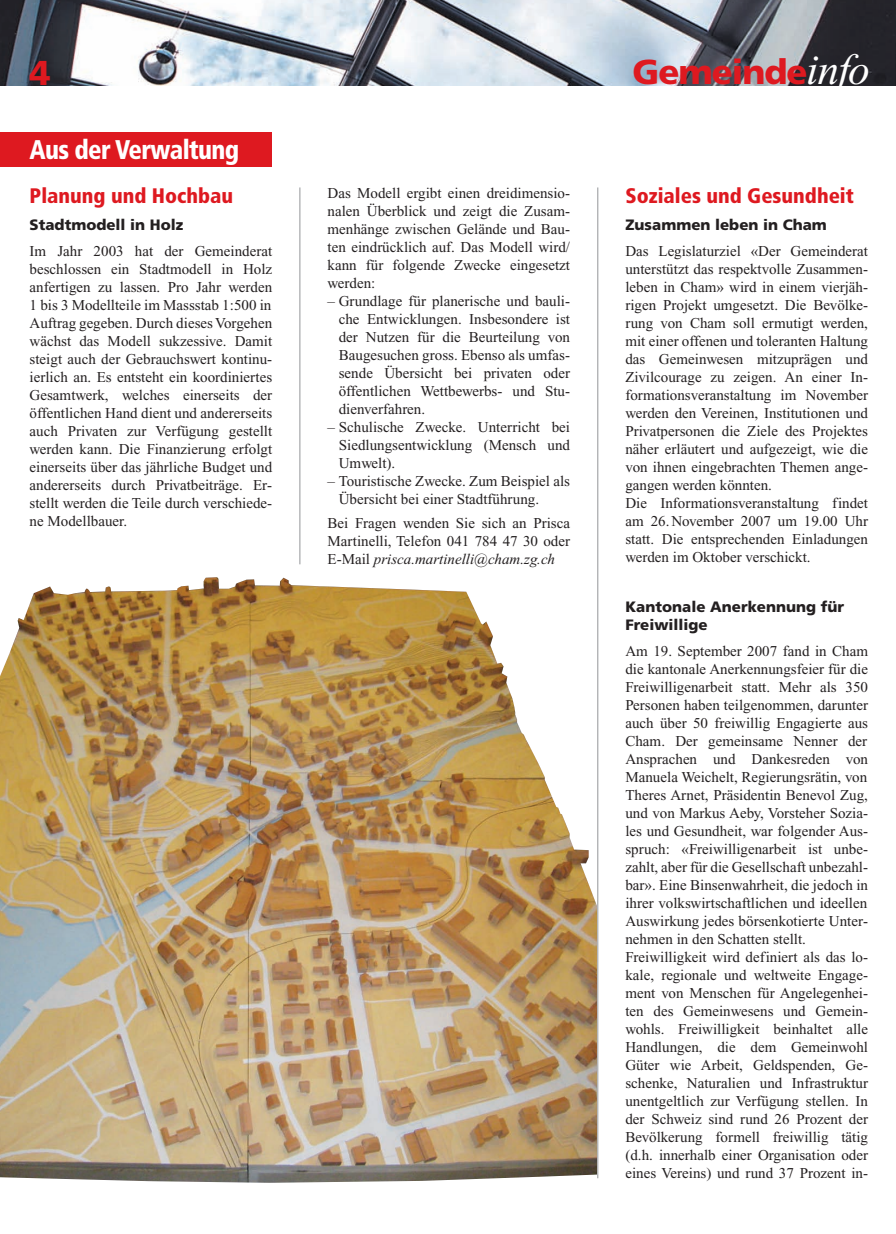
<style>
.page{position:relative;width:896px;height:1234px;background:#fff}
.page>*{position:absolute;margin:0;border:0;box-sizing:border-box;transform-origin:0 0}
.t1{font:900 34.5px "Frutiger";letter-spacing:-.03em;color:#de1920}
.t2{font:900 condensed 27px "Frutiger";letter-spacing:-.025em;color:#fff;scale:.93 1}
.t3{font:900 condensed 21px "Frutiger";color:#de1920}
.t4{font:15px/18px "Times New Roman";color:#231f20;text-align:justify}
.t5{font:900 15px/18px "Frutiger";color:#231f20}
.s1{font-family:"Times New Roman";font-weight:400;font-style:italic;font-size:43.5px;color:#fff}
.s2{font-style:italic}
</style>
<div class="page">
<img style="left:0;top:0;width:895px;height:1183px">
<h1 class="t1" style="left:30px;top:59px;width:23px">4</h1>
<h1 class="t1" style="left:632px;top:58px;width:239px">Gemeinde<span class="s1">info</span></h1>
<h2 class="t2" style="left:30px;top:139px;width:227px">Aus der Verwaltung</h2>
<h3 class="t3" style="left:30px;top:187px;width:205px">Planung und Hochbau</h3>
<p class="t5" style="left:30px;top:217px;width:155px">Stadtmodell in Holz</p>
<p class="t4" style="left:30px;top:244px;width:244px">Im Jahr 2003 hat der Gemeinderat beschlossen ein Stadtmodell in Holz anfertigen zu lassen. Pro Jahr werden 1 bis 3 Modellteile im Massstab 1:500 in Auftrag gegeben. Durch dieses Vorgehen wächst das Modell sukzessive. Damit steigt auch der Gebrauchswert kontinu&shy;ierlich an. Es entsteht ein koordiniertes Gesamtwerk, welches einerseits der öffentlichen Hand dient und andererseits auch Privaten zur Verfügung gestellt werden kann. Die Finanzierung erfolgt einerseits über das jährliche Budget und andererseits durch Privatbeiträge. Er&shy;stellt werden die Teile durch verschiede&shy;ne Modellbauer.</p>
<p class="t4" style="left:327px;top:185px;width:244px">Das Modell ergibt einen dreidimensio&shy;nalen Überblick und zeigt die Zusam&shy;menhänge zwischen Gelände und Bau&shy;ten eindrücklich auf. Das Modell wird/ kann für folgende Zwecke eingesetzt werden:</p>
<p class="t4" style="left:339px;top:293px;width:233px;text-indent:-11px">– Grundlage für planerische und bauli&shy;che Entwicklungen. Insbesondere ist der Nutzen für die Beurteilung von Baugesuchen gross. Ebenso als umfas&shy;sende Übersicht bei privaten oder öffentlichen Wettbewerbs- und Stu&shy;dienverfahren.</p>
<p class="t4" style="left:339px;top:419px;width:233px;text-indent:-11px">– Schulische Zwecke. Unterricht bei Siedlungsentwicklung (Mensch und Umwelt).</p>
<p class="t4" style="left:339px;top:473px;width:233px;text-indent:-11px">– Touristische Zwecke. Zum Beispiel als<br>Übersicht bei einer Stadtführung.</p>
<p class="t4" style="left:327px;top:516px;width:244px">Bei Fragen wenden Sie sich an Prisca Martinelli, Telefon 041 784 47 30 oder E-Mail <span class="s2">prisca.martinelli@cham.zg.ch</span></p>
<h3 class="t3" style="left:625px;top:187px;width:230px">Soziales und Gesundheit</h3>
<p class="t5" style="left:625px;top:217px;width:203px">Zusammen leben in Cham</p>
<p class="t4" style="left:625px;top:244px;width:244px;text-align:left">Das Legislaturziel «Der Gemeinderat unterstützt das respektvolle Zusammen&shy;leben in Cham» wird in einem vierjäh&shy;rigen Projekt umgesetzt. Die Bevölke&shy;rung von Cham soll ermutigt werden, mit einer offenen und toleranten Haltung das Gemeinwesen mitzuprägen und Zivilcourage zu zeigen. An einer In&shy;formationsveranstaltung im November werden den Vereinen, Institutionen und Privatpersonen die Ziele des Projektes näher erläutert und aufgezeigt, wie die von ihnen eingebrachten Themen ange&shy;gangen werden könnten.<br>Die Informationsveranstaltung findet am 26.November 2007 um 19.00 Uhr statt. Die entsprechenden Einladungen werden im Oktober verschickt.</p>
<p class="t5" style="left:625px;top:599px;width:220px">Kantonale Anerkennung für<br>Freiwillige</p>
<p class="t4" style="left:625px;top:644px;width:244px;text-align:left">Am 19. September 2007 fand in Cham die kantonale Anerkennungsfeier für die Freiwilligenarbeit statt. Mehr als 350<br>Personen haben teilgenommen, darunter auch über 50 freiwillig Engagierte aus Cham. Der gemeinsame Nenner der Ansprachen und Dankesreden von Manuela Weichelt, Regierungsrätin, von Theres Arnet, Präsidentin Benevol Zug, und von Markus Aeby, Vorsteher Sozia&shy;les und Gesundheit, war folgender Aus&shy;spruch: «Freiwilligenarbeit ist unbe&shy;zahlt, aber für die Gesellschaft unbezahl&shy;bar». Eine Binsenwahrheit, die jedoch in ihrer volkswirtschaftlichen und ideellen Auswirkung jedes börsenkotierte Unter&shy;nehmen in den Schatten stellt.<br>Freiwilligkeit wird definiert als das lo&shy;kale, regionale und weltweite Engage&shy;ment von Menschen für Angelegenhei&shy;ten des Gemeinwesens und Gemein&shy;wohls. Freiwilligkeit beinhaltet alle Handlungen, die dem Gemeinwohl Güter wie Arbeit, Geldspenden, Ge&shy;schenke, Naturalien und Infrastruktur unentgeltlich zur Verfügung stellen. In der Schweiz sind rund 26 Prozent der Bevölkerung formell freiwillig tätig (d.h. innerhalb einer Organisation oder eines Vereins) und rund 37 Prozent in-</p>
</div>
